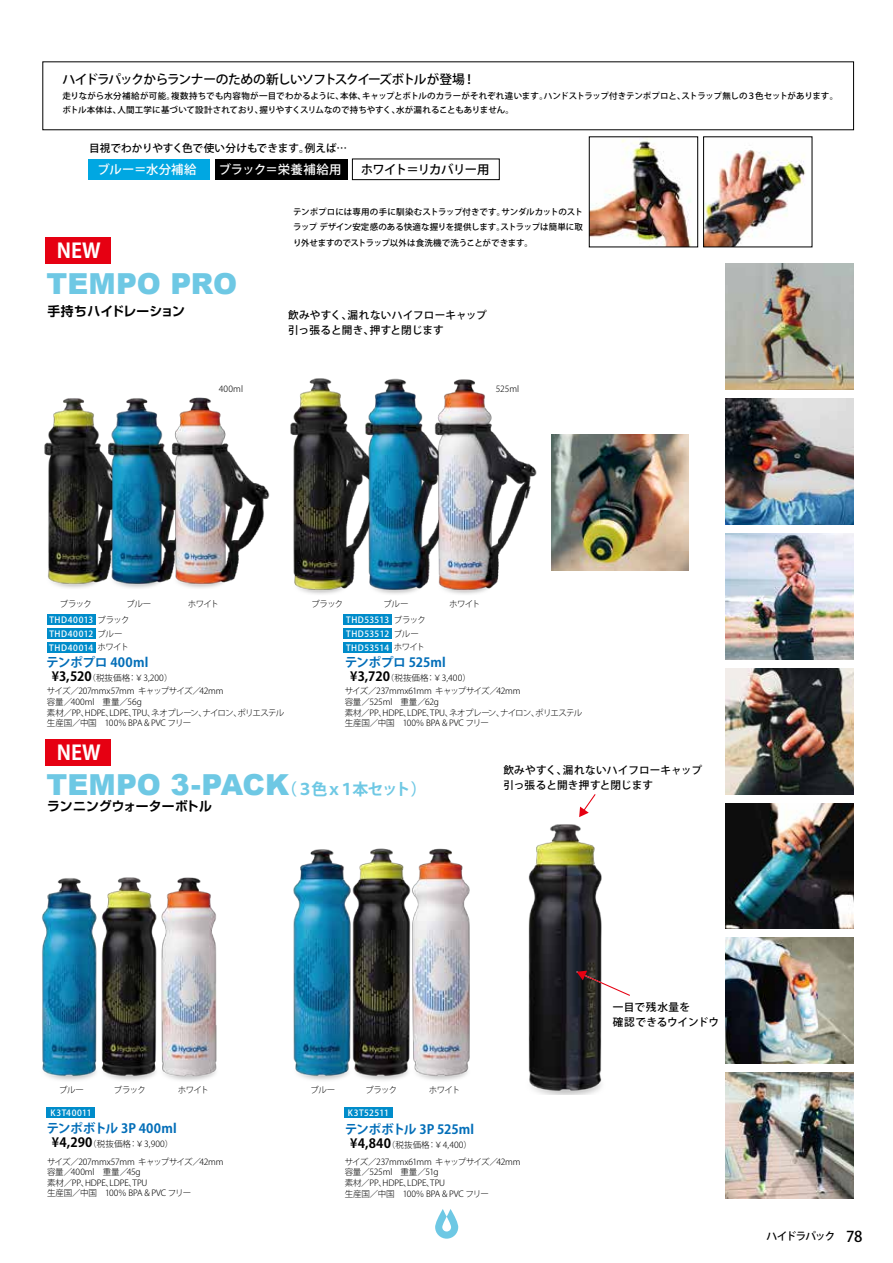
<style>
.page{position:relative;width:893px;height:1263px;background:#fff}
.page>*{position:absolute;margin:0;border:0;box-sizing:border-box;transform-origin:0 0}
.t1{font:900 28.95px "Arial";letter-spacing:-.005em;color:#6ec8e4}
.t2{font:700 20.1px "Koz Go Pro";letter-spacing:-.005em;color:#fff}
.t3{font:700 12.9px "Shin Go Pro De";letter-spacing:.015em;color:#000}
.t4{font:700 12.75px "Koz Go Pro";letter-spacing:-.015em;color:#036eb8}
.t5{font:500 12.75px "Koz Go Pro";letter-spacing:-.065em;color:#000}
.t6{font:500 12.45px "Koz Go Pro";letter-spacing:-.03em;color:#000}
.t7{font:500 12.45px "Koz Go Pro";letter-spacing:.01em;color:#fff}
.t8{font:500 10.65px/14.9px "Koz Go Pro";letter-spacing:.005em;color:#000}
.t9{font:500 10.65px "Koz Go Pro";letter-spacing:-.095em;color:#000}
.t10{font:300 8.55px/10.6px "Koz Go Pro";letter-spacing:-.025em;color:#000}
.t11{font:500 8.55px/15.3px "Koz Go Pro";letter-spacing:-.005em;color:#000}
.t12{font:500 8.55px/13.8px "Koz Go Pro";letter-spacing:.055em;color:#fff;text-align:justify}
.s1{color:#fff}
.s2{font-weight:700;font-size:12.75px}
.s3{font-family:"Koz Go Pr 6 N";font-weight:700;font-size:15.9px}
.s4{font-size:14.85px}
</style>
<div class="page">
<div style="left:46px;top:237px;width:65px;height:26px;background:#e60012"></div>
<div style="left:46px;top:739px;width:65px;height:26px;background:#e60012"></div>
<div style="left:47px;top:614px;width:48px;height:11px;background:#008cca"></div>
<div style="left:47px;top:628px;width:48px;height:11px;background:#008cca"></div>
<div style="left:47px;top:642px;width:48px;height:10px;background:#008cca"></div>
<div style="left:343px;top:614px;width:49px;height:11px;background:#008cca"></div>
<div style="left:343px;top:628px;width:49px;height:11px;background:#008cca"></div>
<div style="left:343px;top:642px;width:49px;height:10px;background:#008cca"></div>
<div style="left:88px;top:159px;width:121px;height:21px;background:#00a7e2"></div>
<div style="left:215px;top:159px;width:132px;height:21px;background:#000"></div>
<div style="left:352px;top:159px;width:148px;height:21px;border:1px solid #000"></div>
<img style="left:44px;top:399px;width:22px;height:189px">
<img style="left:66px;top:397px;width:199px;height:191px">
<img style="left:265px;top:378px;width:65px;height:216px">
<img style="left:330px;top:378px;width:227px;height:216px">
<img style="left:591px;top:139px;width:100px;height:106px">
<div style="left:589px;top:137px;width:109px;height:110px;border:1px solid #000"></div>
<img style="left:705px;top:150px;width:101px;height:95px">
<img style="left:726px;top:263px;width:128px;height:126px">
<img style="left:726px;top:398px;width:128px;height:126px">
<img style="left:551px;top:435px;width:138px;height:135px">
<img style="left:726px;top:533px;width:128px;height:126px">
<img style="left:726px;top:668px;width:128px;height:126px">
<img style="left:726px;top:803px;width:128px;height:126px">
<img style="left:726px;top:938px;width:128px;height:126px">
<img style="left:726px;top:1073px;width:128px;height:126px">
<img style="left:293px;top:848px;width:177px;height:232px">
<img style="left:42px;top:877px;width:175px;height:204px">
<img style="left:528px;top:824px;width:74px;height:271px">
<svg style="left:579px;top:794px;width:17px;height:23px"></svg>
<svg style="left:577px;top:971px;width:53px;height:26px"></svg>
<div style="left:47px;top:1107px;width:48px;height:10px;background:#008cca"></div>
<div style="left:344px;top:1107px;width:48px;height:10px;background:#008cca"></div>
<svg style="left:435px;top:1209px;width:23px;height:30px"></svg>
<h3 class="t5" style="left:62px;top:72px;width:415px">ハイドラパックからランナーのための新しいソフトスクイーズボトルが登場！</h3>
<p class="t11" style="left:62px;top:88px;width:777px;line-height:14.9px">走りながら水分補給が可能。複数持ちでも内容物が一目でわかるように、本体、キャップとボトルのカラーがそれぞれ違います。ハンドストラップ付きテンポプロと、ストラップ無しの３色セットがあります。ボトル本体は、人間工学に基づいて設計されており、握りやすくスリムなので持ちやすく、水が漏れることもありません。</p>
<p class="t8" style="left:89px;top:141px;width:259px">目視でわかりやすく色で使い分けもできます。例えば…</p>
<h3 class="t7" style="left:97px;top:161px;width:101px">ブルー＝水分補給</h3>
<h3 class="t6" style="left:219px;top:161px;width:272px"><span class="s1">ブラック＝栄養補給用</span>　 ホワイト＝リカバリー用</h3>
<p class="t11" style="left:293px;top:205px;width:291px;text-align:justify">テンポプロには専用の手に馴染むストラップ付きです。サンダルカットのストラップ デザイン安定感のある快適な握りを提供します。ストラップは簡単に取り外せますのでストラップ以外は食洗機で洗うことができます。</p>
<h2 class="t2" style="left:57px;top:238px;width:45px">NEW</h2>
<h1 class="t1" style="left:47px;top:263px;width:192px">TEMPO PRO</h1>
<h3 class="t3" style="left:48px;top:301px;width:139px">手持ちハイドレーション</h3>
<p class="t8" style="left:288px;top:309px;width:200px">飲みやすく、漏れないハイフローキャップ引っ張ると開き、押すと閉じます</p>
<p class="t10" style="left:219px;top:384px;width:26px">400ml</p>
<p class="t10" style="left:496px;top:384px;width:25px">525ml</p>
<p class="t10" style="left:60px;top:598px;width:33px">ブラック</p>
<p class="t10" style="left:126px;top:598px;width:26px">ブルー</p>
<p class="t10" style="left:188px;top:598px;width:33px">ホワイト</p>
<p class="t10" style="left:311px;top:598px;width:33px">ブラック</p>
<p class="t10" style="left:384px;top:598px;width:26px">ブルー</p>
<p class="t10" style="left:449px;top:598px;width:33px">ホワイト</p>
<p class="t10" style="left:98px;top:615px;width:33px">ブラック</p>
<p class="t10" style="left:394px;top:613px;width:33px;line-height:14px">ブラックブルー</p>
<p class="t10" style="left:394px;top:641px;width:33px">ホワイト</p>
<p class="t12" style="left:49px;top:614px;width:46px">THD40013<br>THD40012<br>THD40014</p>
<p class="t12" style="left:346px;top:614px;width:45px">THD53513<br>THD53512<br>THD53514</p>
<p class="t10" style="left:47px;top:686px;width:247px">サイズ／207mmx57mm キャップサイズ／42mm<br>容量／400ml　重量／56g<br>素材／PP、HDPE、LDPE、TPU、ネオプレーン、ナイロン、ポリエステル　生産国／中国　100％ BPA &amp; PVC フリー</p>
<p class="t10" style="left:98px;top:629px;width:26px">ブルー</p>
<p class="t10" style="left:98px;top:641px;width:33px">ホワイト</p>
<h3 class="t4" style="left:46px;top:654px;width:104px">テンポプロ 400ml</h3>
<p class="t10" style="left:52px;top:672px;width:122px"><span class="s2">¥3,520</span>（税抜価格：￥3,200）</p>
<h3 class="t4" style="left:345px;top:654px;width:103px">テンポプロ 525ml</h3>
<p class="t10" style="left:345px;top:671px;width:177px;line-height:13.8px;text-indent:6px"><span class="s2">¥3,720</span>（税抜価格：￥3,400）<br>サイズ／237mmx61mm キャップサイズ／42mm</p>
<p class="t10" style="left:345px;top:697px;width:247px">容量／525ml　重量／62g<br>素材／PP、HDPE、LDPE、TPU、ネオプレーン、ナイロン、ポリエステル　生産国／中国　100％ BPA &amp; PVC フリー</p>
<h2 class="t2" style="left:57px;top:740px;width:45px">NEW</h2>
<h1 class="t1" style="left:47px;top:763px;width:382px">TEMPO 3-PACK<span class="s3">（３色ｘ１本セット）</span></h1>
<h3 class="t3" style="left:47px;top:796px;width:166px">ランニングウォーターボトル</h3>
<p class="t8" style="left:503px;top:763px;width:200px">飲みやすく、漏れないハイフローキャップ引っ張ると開き押すと閉じます</p>
<p class="t10" style="left:59px;top:1085px;width:26px">ブルー</p>
<p class="t10" style="left:114px;top:1085px;width:33px">ブラック</p>
<p class="t10" style="left:178px;top:1085px;width:33px">ホワイト</p>
<p class="t10" style="left:311px;top:1085px;width:26px">ブルー</p>
<p class="t10" style="left:365px;top:1085px;width:33px">ブラック</p>
<p class="t10" style="left:429px;top:1085px;width:33px">ホワイト</p>
<p class="t12" style="left:51px;top:1106px;width:43px">K3T40011</p>
<p class="t12" style="left:348px;top:1106px;width:43px">K3T52511</p>
<p class="t8" style="left:613px;top:1000px;width:108px">一目で残水量を<br>確認できるウインドウ</p>
<h3 class="t4" style="left:46px;top:1120px;width:132px">テンポボトル 3P 400ml</h3>
<p class="t10" style="left:47px;top:1136px;width:178px;line-height:17.2px;text-indent:5px"><span class="s2">¥4,290</span>（税抜価格：￥3,900）<br>サイズ／207mmx57mm キャップサイズ／42mm</p>
<p class="t10" style="left:47px;top:1167px;width:146px">容量／400ml　重量／45g<br>素材／PP、HDPE、LDPE、TPU　<br>生産国／中国　100％ BPA &amp; PVC フリー</p>
<h3 class="t4" style="left:345px;top:1120px;width:131px">テンポボトル 3P 525ml</h3>
<p class="t10" style="left:345px;top:1136px;width:177px;line-height:17.2px;text-indent:6px"><span class="s2">¥4,840</span>（税抜価格：￥4,400）<br>サイズ／237mmx61mm キャップサイズ／42mm</p>
<p class="t10" style="left:345px;top:1167px;width:146px">容量／525ml　重量／51g<br>素材／PP、HDPE、LDPE、TPU　<br>生産国／中国　100％ BPA &amp; PVC フリー</p>
<p class="t9" style="left:766px;top:1229px;width:97px">ハイドラパック　<span class="s4">78</span></p>
</div>
